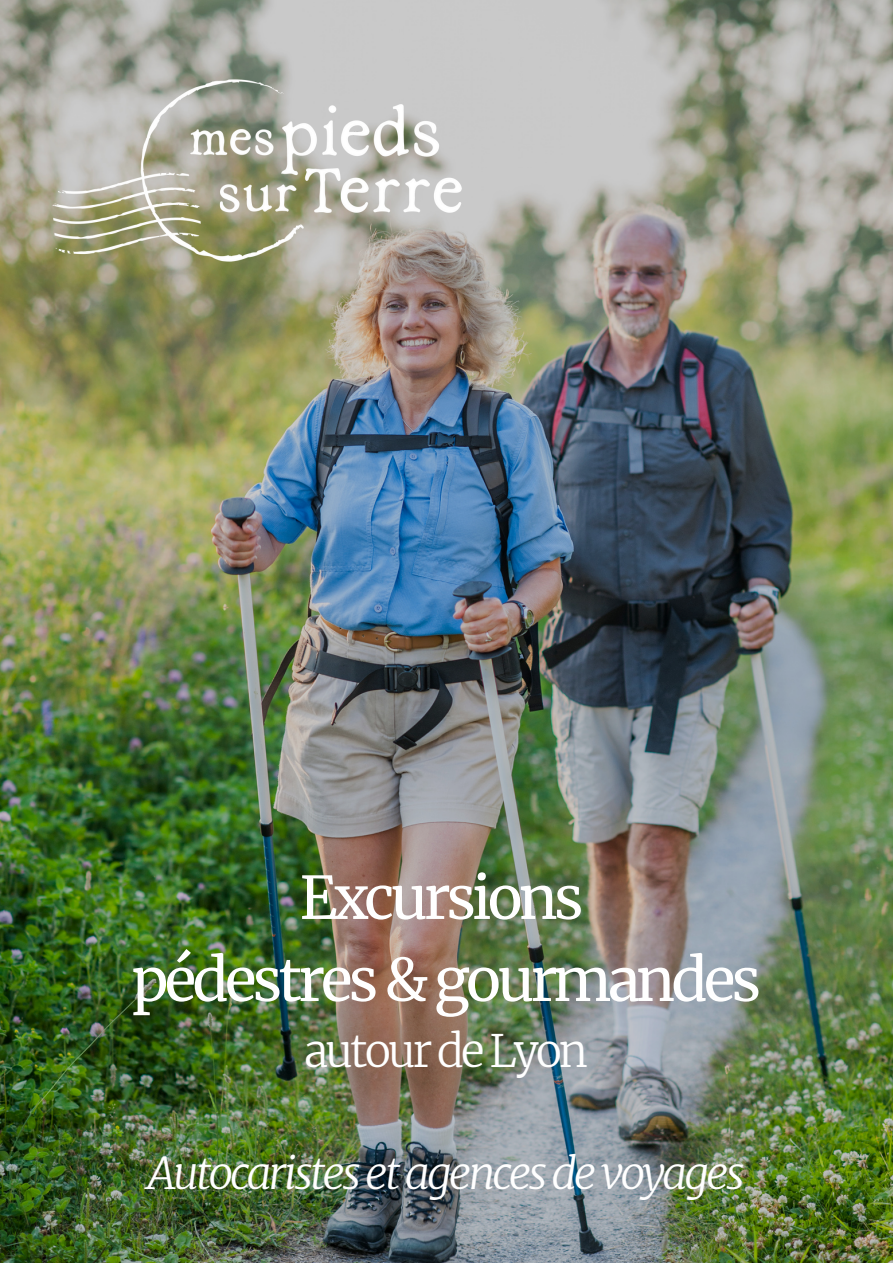
<style>
.page{position:relative;width:893px;height:1264px;background:#fff}
.page>*{position:absolute;margin:0;border:0;box-sizing:border-box;transform-origin:0 0}
.t1{font:58.8px/82.1px "Merriweather";letter-spacing:-.07em;color:#fff;text-align:center}
.t2{font:italic 300 44.1px "Merriweather";letter-spacing:-.07em;color:#fff}
.t3{font:300 44.1px "Merriweather";letter-spacing:-.07em;color:#fff}
</style>
<div class="page">
<img style="left:0;top:0;width:892px;height:1262px">
<img style="left:37px;top:60px;width:440px;height:220px">
<p class="t1" style="left:132px;top:857px;width:631px">Excursions<br>pédestres &amp; gourmandes</p>
<p class="t3" style="left:303px;top:1023px;width:286px">autour de Lyon</p>
<p class="t2" style="left:147px;top:1145px;width:599px">Autocaristes et agences de voyages</p>
</div>
